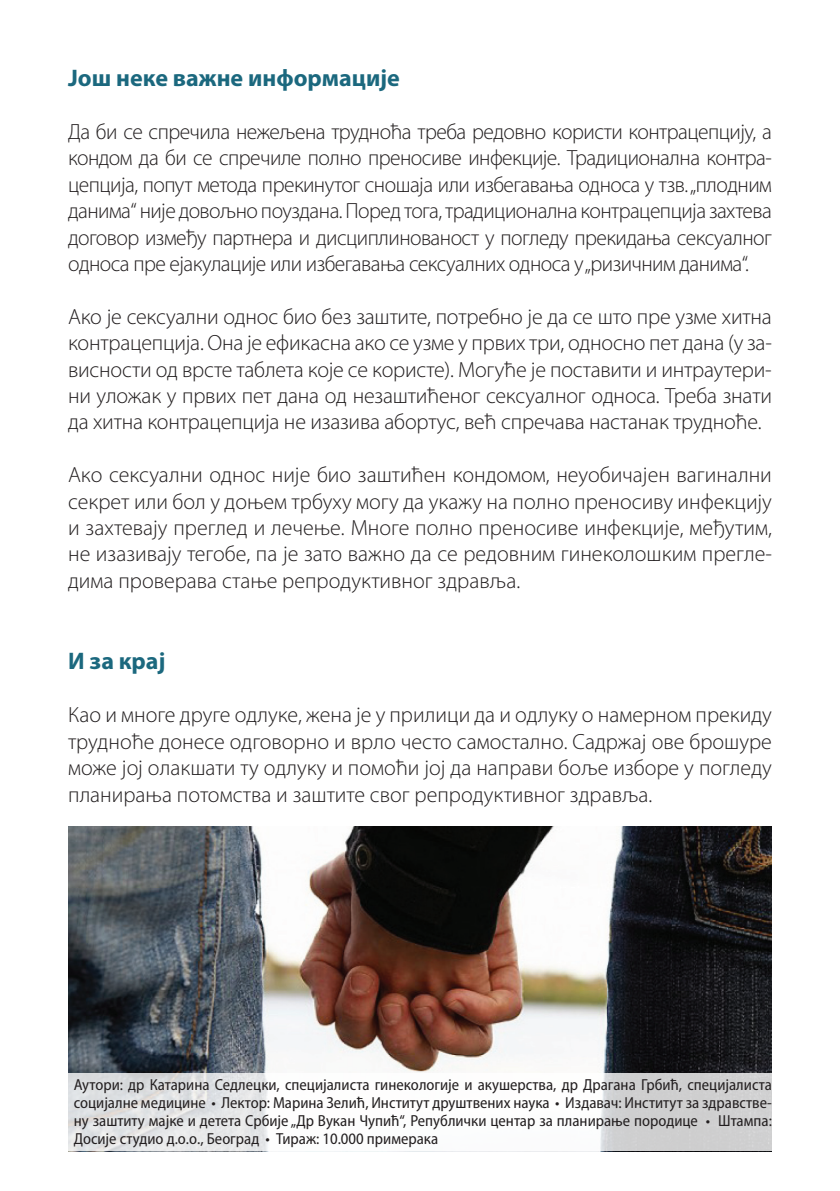
<style>
.page{position:relative;width:840px;height:1191px;background:#fff}
.page>*{position:absolute;margin:0;border:0;box-sizing:border-box;transform-origin:0 0}
.t1{font:700 24px "Myriad Pro";color:#1b687e}
.t2{font:300 22px/26.4px "Myriad Pro";letter-spacing:-.01em;color:#231f20;text-align:justify}
.t3{font:semi-condensed 16px/18px "Myriad Pro";color:#231f20;text-align:justify}
</style>
<div class="page">
<img style="left:68px;top:827px;width:703px;height:246px">
<svg style="left:68px;top:1073px;width:703px;height:78px"></svg>
<p class="t1" style="left:68px;top:65px;width:333px">Још неке важне информације</p>
<p class="t2" style="left:68px;top:119px;width:705px">Да би се спречила нежељена трудноћа треба редовно користи контрацепцију, а кондом да би се спречиле полно преносиве инфекције. Традиционална контра&shy;цепција, попут метода прекинутог сношаја или избегавања односа у тзв. „плодним данима“ није довољно поуздана. Поред тога, традиционална контрацепција захтева договор између партнера и дисциплинованост у погледу прекидања сексуалног односа пре ејакулације или избегавања сексуалних односа у „ризичним данима“.</p>
<p class="t2" style="left:68px;top:303px;width:705px">Ако је сексуални однос био без заштите, потребно је да се што пре узме хитна контрацепција. Она је ефикасна ако се узме у првих три, односно пет дана (у за&shy;висности од врсте таблета које се користе). Могуће је поставити и интраутери&shy;ни уложак у првих пет дана од незаштићеног сексуалног односа. Треба знати да хитна контрацепција не изазива абортус, већ спречава настанак трудноће.</p>
<p class="t2" style="left:68px;top:462px;width:705px">Ако сексуални однос није био заштићен кондомом, неуобичајен вагинални секрет или бол у доњем трбуху могу да укажу на полно преносиву инфекцију и захтевају преглед и лечење. Многе полно преносиве инфекције, међутим, не изазивају тегобе, па је зато важно да се редовним гинеколошким прегле&shy;дима проверава стање репродуктивног здравља.</p>
<p class="t1" style="left:68px;top:648px;width:99px">И за крај</p>
<p class="t2" style="left:68px;top:702px;width:705px">Као и многе друге одлуке, жена је у прилици да и одлуку о намерном прекиду трудноће донесе одговорно и врло често самостално. Садржај ове брошуре може јој олакшати ту одлуку и помоћи јој да направи боље изборе у погледу планирања потомства и заштите свог репрoдуктивног здравља.</p>
<p class="t3" style="left:74px;top:1076px;width:699px">Аутори: др Катарина Седлецки, специјалиста гинекологије и акушерства, др Драгана Грбић, специјалиста соци-јалне медицине • Лектор: Марина Зелић, Институт друштвених наука • Издавач: Институт за здравстве&shy;ну заштиту мајке и детета Србије „Др Вукан Чупић“, Републички центар за планирање породице • Штампа:<br>Досије студио д.о.о., Београд • Тираж: 10.000 примерака</p>
</div>
